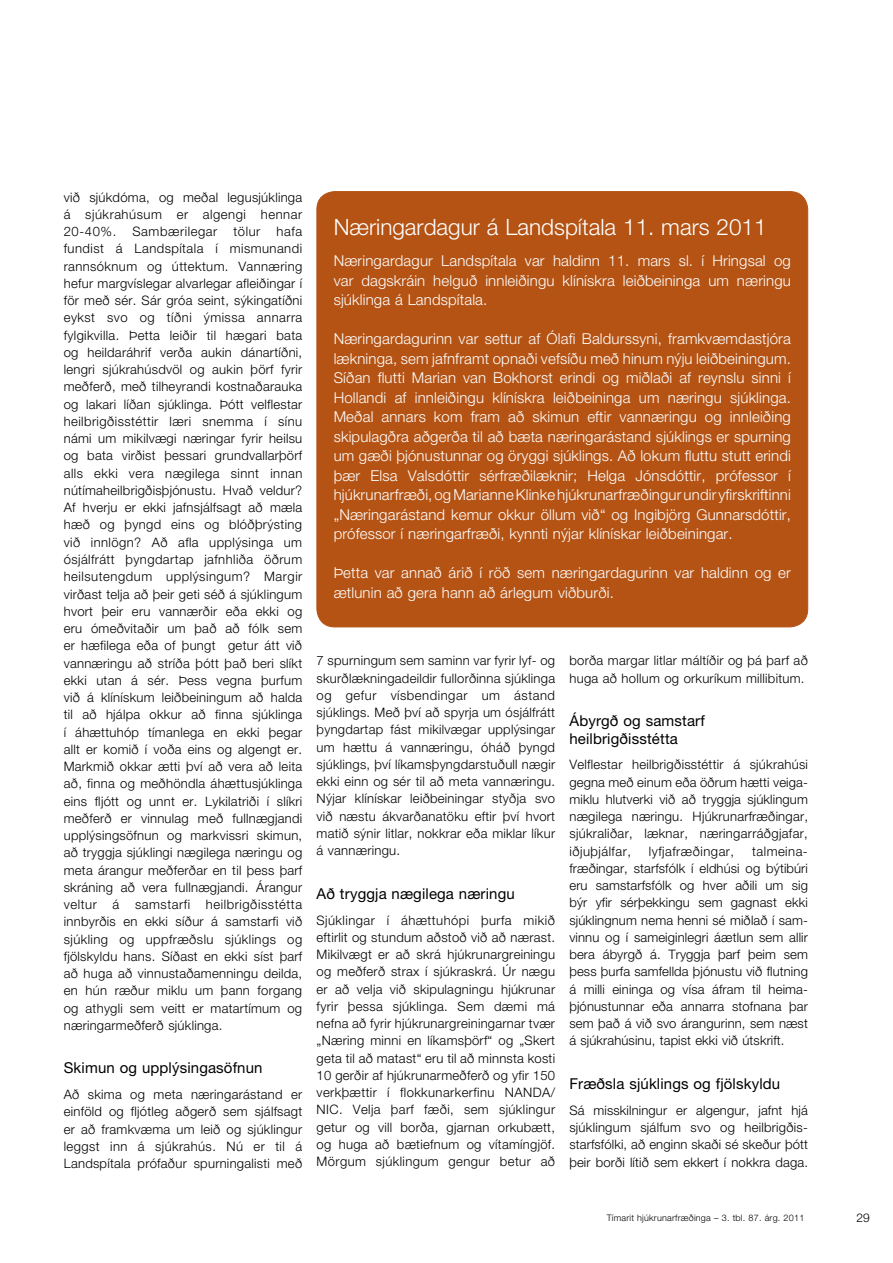
<style>
.page{position:relative;width:893px;height:1263px;background:#fff}
.page>*{position:absolute;margin:0;border:0;box-sizing:border-box;transform-origin:0 0}
.t1{font:300 22.5px "Helvetica Neue";color:#fff}
.t2{font:300 15px/19.5px "Helvetica Neue";letter-spacing:.01em;color:#fff;text-align:justify}
.t3{font:15px/17.2px "Helvetica Neue";letter-spacing:.01em;color:#000}
.t4{font:300 13.05px/17.2px "Helvetica Neue";letter-spacing:.02em;color:#000;text-align:justify}
.t5{font:300 13.05px "Helvetica Neue";letter-spacing:.04em;color:#000}
.t6{font:300 12px "Helvetica Neue";color:#000}
.t7{font:300 9px "Helvetica Neue";letter-spacing:.025em;color:#000}
</style>
<div class="page">
<div style="left:317px;top:192px;width:491px;height:435px;background:#b45314;border-radius:18px"></div>
<p class="t4" style="left:64px;top:188px;width:240px">við sjúkdóma, og meðal legusjúklinga á sjúkrahúsum er algengi hennar 20-40%. Sambærilegar tölur hafa fundist á Landspítala í mismunandi rannsóknum og úttektum. Vannæring hefur margvíslegar alvarlegar afleiðingar í för með sér. Sár gróa seint, sýkingatíðni eykst svo og tíðni ýmissa annarra fylgikvilla. Þetta leiðir til hægari bata og heildaráhrif verða aukin dánartíðni, lengri sjúkrahúsdvöl og aukin þörf fyrir meðferð, með tilheyrandi kostnaðarauka og lakari líðan sjúklinga. Þótt velflestar heilbrigðisstéttir læri snemma í sínu námi um mikilvægi næringar fyrir heilsu og bata virðist þessari grundvallarþörf alls ekki vera nægilega sinnt innan nútímaheilbrigðisþjónustu. Hvað veldur?<br>Af hverju er ekki jafnsjálfsagt að mæla hæð og þyngd eins og blóðþrýsting við innlögn? Að afla upplýsinga um ósjálfrátt þyngdartap jafnhliða öðrum heilsutengdum upplýsingum? Margir virðast telja að þeir geti séð á sjúklingum hvort þeir eru vannærðir eða ekki og eru ómeðvitaðir um það að fólk sem er hæfilega eða of þungt getur átt við vannæringu að stríða þótt það beri slíkt ekki utan á sér. Þess vegna þurfum við á klínískum leiðbeiningum að halda til að hjálpa okkur að finna sjúklinga í áhættuhóp tímanlega en ekki þegar allt er komið í voða eins og algengt er.<br>Markmið okkar ætti því að vera að leita að, finna og meðhöndla áhættusjúklinga eins fljótt og unnt er. Lykilatriði í slíkri meðferð er vinnulag með fullnægjandi upplýsingsöfnun og markvissri skimun, að tryggja sjúklingi nægilega næringu og meta árangur meðferðar en til þess þarf skráning að vera fullnægjandi. Árangur veltur á samstarfi heilbrigðisstétta innbyrðis en ekki síður á samstarfi við sjúkling og uppfræðslu sjúklings og fjölskyldu hans. Síðast en ekki síst þarf að huga að vinnustaðamenningu deilda, en hún ræður miklu um þann forgang og athygli sem veitt er matartímum og næringarmeðferð sjúklinga.</p>
<p class="t3" style="left:64px;top:1059px;width:200px">Skimun og upplýsingasöfnun</p>
<p class="t4" style="left:64px;top:1085px;width:240px">Að skima og meta næringarástand er einföld og fljótleg aðgerð sem sjálfsagt er að framkvæma um leið og sjúklingur leggst inn á sjúkrahús. Nú er til á Landspítala prófaður spurningalisti með</p>
<h1 class="t1" style="left:334px;top:213px;width:434px">Næringardagur á Landspítala 11. mars 2011</h1>
<p class="t2" style="left:334px;top:251px;width:459px">Næringardagur Landspítala var haldinn 11. mars sl. í Hringsal og var dagskráin helguð innleiðingu klínískra leiðbeininga um næringu sjúklinga á Landspítala.</p>
<p class="t2" style="left:334px;top:329px;width:459px">Næringardagurinn var settur af Ólafi Baldurssyni, framkvæmdastjóra lækninga, sem jafnframt opnaði vefsíðu með hinum nýju leiðbeiningum.<br>Síðan flutti Marian van Bokhorst erindi og miðlaði af reynslu sinni í Hollandi af innleiðingu klínískra leiðbeininga um næringu sjúklinga.<br>Meðal annars kom fram að skimun eftir vannæringu og innleiðing skipulagðra aðgerða til að bæta næringarástand sjúklings er spurning um gæði þjónustunnar og öryggi sjúklings. Að lokum fluttu stutt erindi þær Elsa Valsdóttir sérfræðilæknir; Helga Jónsdóttir, prófessor í hjúkrunarfræði, og Marianne Klinke hjúkrunarfræðingur undir yfirskriftinni „Næringarástand kemur okkur öllum við“ og Ingibjörg Gunnarsdóttir, prófessor í næringarfræði, kynnti nýjar klínískar leiðbeiningar.</p>
<p class="t2" style="left:334px;top:563px;width:459px">Þetta var annað árið í röð sem næringardagurinn var haldinn og er ætlunin að gera hann að árlegum viðburði.</p>
<p class="t4" style="left:317px;top:652px;width:240px">7 spurningum sem saminn var fyrir lyf- og skurðlækningadeildir fullorðinna sjúklinga og gefur vísbendingar um ástand sjúklings. Með því að spyrja um ósjálfrátt þyngdartap fást mikilvægar upplýsingar um hættu á vannæringu, óháð þyngd sjúklings, því líkamsþyngdarstuðull nægir ekki einn og sér til að meta vannæringu.<br>Nýjar klínískar leiðbeiningar styðja svo við næstu ákvarðanatöku eftir því hvort matið sýnir litlar, nokkrar eða miklar líkur á vannæringu.</p>
<p class="t3" style="left:317px;top:885px;width:200px">Að tryggja nægilega næringu</p>
<p class="t4" style="left:317px;top:911px;width:240px">Sjúklingar í áhættuhópi þurfa mikið eftirlit og stundum aðstoð við að nærast.<br>Mikilvægt er að skrá hjúkrunargreiningu og meðferð strax í sjúkraskrá. Úr nægu er að velja við skipulagningu hjúkrunar fyrir þessa sjúklinga. Sem dæmi má nefna að fyrir hjúkrunargreiningarnar tvær „Næring minni en líkamsþörf“ og „Skert geta til að matast“ eru til að minnsta kosti 10 gerðir af hjúkrunarmeðferð og yfir 150 verkþættir í flokkunarkerfinu NANDA/ NIC. Velja þarf fæði, sem sjúklingur getur og vill borða, gjarnan orkubætt, og huga að bætiefnum og vítamíngjöf.<br>Mörgum sjúklingum gengur betur að</p>
<p class="t4" style="left:569px;top:652px;width:240px">borða margar litlar máltíðir og þá þarf að huga að hollum og orkuríkum millibitum.</p>
<p class="t3" style="left:569px;top:712px;width:137px">Ábyrgð og samstarf heilbrigðisstétta</p>
<p class="t4" style="left:569px;top:756px;width:240px">Velflestar heilbrigðisstéttir á sjúkrahúsi gegna með einum eða öðrum hætti veiga&shy;miklu hlutverki við að tryggja sjúklingum nægilega næringu. Hjúkrunarfræðingar, sjúkraliðar, læknar, næringarráðgjafar, iðjuþjálfar,</p>
<p class="t5" style="left:649px;top:843px;width:87px">lyfjafræðingar,</p>
<p class="t4" style="left:569px;top:842px;width:240px;text-indent:183px">talmeina&shy;fræðingar, starfsfólk í eldhúsi og býtibúri eru samstarfsfólk og hver aðili um sig býr yfir sérþekkingu sem gagnast ekki sjúklingnum nema henni sé miðlað í sam&shy;vinnu og í sameiginlegri áætlun sem allir bera ábyrgð á. Tryggja þarf þeim sem þess þurfa samfellda þjónustu við flutning á milli eininga og vísa áfram til heima&shy;þjónustunnar eða annarra stofnana þar sem það á við svo árangurinn, sem næst á sjúkrahúsinu, tapist ekki við útskrift.</p>
<p class="t3" style="left:569px;top:1075px;width:212px">Fræðsla sjúklings og fjölskyldu</p>
<p class="t4" style="left:569px;top:1101px;width:240px">Sá misskilningur er algengur, jafnt hjá sjúklingum sjálfum svo og heilbrigðis&shy;starfsfólki, að enginn skaði sé skeður þótt þeir borði lítið sem ekkert í nokkra daga.</p>
<p class="t7" style="left:607px;top:1212px;width:199px">Tímarit hjúkrunarfræ›inga – 3. tbl. 87. árg. 2011</p>
<p class="t6" style="left:857px;top:1210px;width:15px">29</p>
</div>
